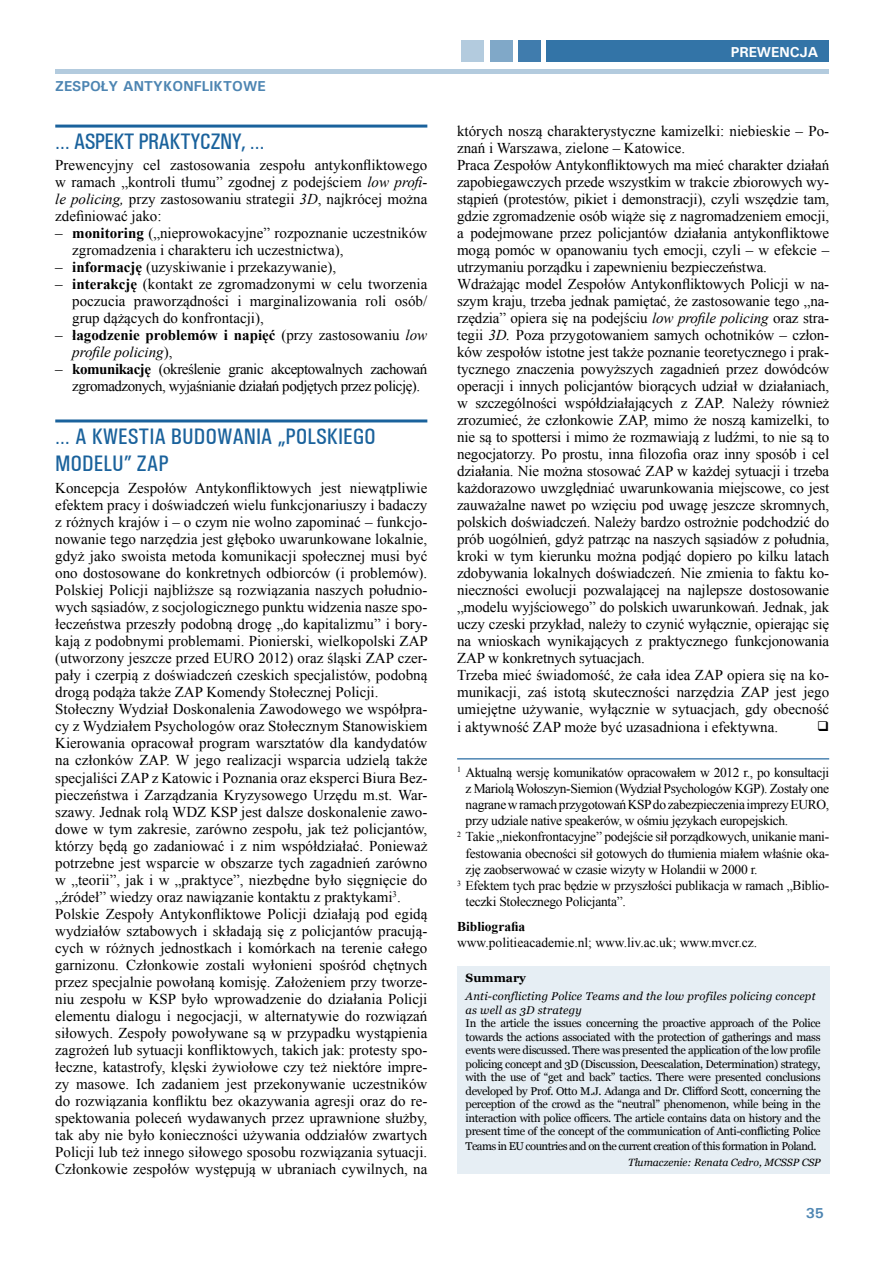
<style>
.page{position:relative;width:893px;height:1263px;background:#fff}
.page>*{position:absolute;margin:0;border:0;box-sizing:border-box;transform-origin:0 0}
.t1{font:500 condensed 22.5px/27px "Univers";color:#1a629c}
.t2{font:500 condensed 22.5px "Univers";letter-spacing:-.03em;color:#1a629c}
.t3{font:15px/17px "Times New Roman";color:#000}
.t4{font:15px/17px "Times New Roman";letter-spacing:-.03em;color:#000}
.t5{font:700 15px/17px "Times New Roman";color:#000}
.t6{font:700 14.4px "Univers";color:#4d85b2}
.t7{font:700 14.4px "Univers";color:#fff}
.t8{font:13.5px "Times New Roman";letter-spacing:-.02em;color:#000}
.t9{font:13.5px "Times New Roman";color:#000}
.t10{font:700 13.5px "Times New Roman";color:#000}
.t11{font:700 12px "Georgia";color:#000}
.t12{font:11.25px/13.6px "Georgia";letter-spacing:-.05em;color:#000;text-align:justify}
.t13{font:italic 11.25px/13.5px "Georgia";letter-spacing:.02em;color:#000}
.t14{font:italic 10.5px "Georgia";color:#000}
.s1{font-style:italic}
.s2{font-weight:700}
.s3{font-weight:400}
.s4{font-weight:400;font-style:italic}
</style>
<div class="page">
<hr style="left:55px;top:70px;width:774px;height:4px;background:#b3cbde">
<div style="left:546px;top:41px;width:283px;height:21px;background:#3374a7"></div>
<div style="left:518px;top:41px;width:23px;height:21px;background:#407cad"></div>
<div style="left:490px;top:41px;width:23px;height:21px;background:#80a8c8"></div>
<div style="left:461px;top:41px;width:23px;height:21px;background:#b3cbde"></div>
<hr style="left:55px;top:125px;width:372px;height:3px;background:#1a629c">
<hr style="left:55px;top:419px;width:372px;height:3px;background:#1a629c">
<hr style="left:457px;top:758px;width:372px;height:1px;background:#4d85b2">
<div style="left:457px;top:966px;width:372px;height:208px;background:#e6eef4"></div>
<p class="t6" style="left:55px;top:77px;width:212px">ZESPOŁY ANTYKONFLIKTOWE</p>
<h1 class="t2" style="left:55px;top:128px;width:211px">… ASPEKT PRAKTYCZNY, …</h1>
<p class="t3" style="left:55px;top:156px;width:374px;text-align:justify">Prewencyjny cel zastosowania zespołu antykonfliktowego w ramach „kontroli tłumu” zgodnej z podejściem <span class="s1">low profi&shy;le policing,</span> przy zastosowaniu strategii <span class="s1">3D</span>, najkrócej można zdefiniować jako:</p>
<p class="t3" style="left:72px;top:224px;width:357px;text-indent:-17px">– <span class="s2">monitoring</span> („nieprowokacyjne” rozpoznanie uczestników zgromadzenia i charakteru ich uczestnictwa),</p>
<p class="t3" style="left:55px;top:258px;width:283px">– <span class="s2">informację</span> (uzyskiwanie i przekazywanie),</p>
<p class="t3" style="left:72px;top:275px;width:357px;text-align:justify;text-indent:-17px">– <span class="s2">interakcję</span> (kontakt ze zgromadzonymi w celu tworzenia poczucia praworządności i marginalizowania roli osób/ grup dążących do konfrontacji),</p>
<p class="t5" style="left:72px;top:326px;width:357px;text-indent:-17px"><span class="s3">–</span> łagodzenie problemów i napięć <span class="s3">(przy zastosowaniu</span> <span class="s4">low profile policing</span><span class="s3">),</span></p>
<p class="t4" style="left:72px;top:360px;width:357px;text-indent:-17px">– <span class="s2">komunikację</span> (określenie granic akceptowalnych zachowań zgromadzonych, wyjaśnianie działań podjętych przez policję).</p>
<h1 class="t1" style="left:55px;top:423px;width:322px">… A KWESTIA BUDOWANIA „POLSKIEGO<br>MODELU” ZAP</h1>
<p class="t3" style="left:55px;top:480px;width:374px">Koncepcja Zespołów Antykonfliktowych jest niewątpliwie efektem pracy i doświadczeń wielu funkcjonariuszy i badaczy z różnych krajów i – o czym nie wolno zapominać – funkcjo&shy;nowanie tego narzędzia jest głęboko uwarunkowane lokalnie, gdyż jako swoista metoda komunikacji społecznej musi być ono dostosowane do konkretnych odbiorców (i problemów).<br>Polskiej Policji najbliższe są rozwiązania naszych południo&shy;wych sąsiadów, z socjologicznego punktu widzenia nasze spo&shy;łeczeństwa przeszły podobną drogę „do kapitalizmu” i bory&shy;kają z podobnymi problemami. Pionierski, wielkopolski ZAP (utworzony jeszcze przed EURO 2012) oraz śląski ZAP czer&shy;pały i czerpią z doświadczeń czeskich specjalistów, podobną drogą podąża także ZAP Komendy Stołecznej Policji.<br>Stołeczny Wydział Doskonalenia Zawodowego we współpra&shy;cy z Wydziałem Psychologów oraz Stołecznym Stanowiskiem Kierowania opracował program warsztatów dla kandydatów na członków ZAP. W jego realizacji wsparcia udzielą także specjaliści ZAP z Katowic i Poznania oraz eksperci Biura Bez&shy;pieczeństwa i Zarządzania Kryzysowego Urzędu m.st. War&shy;szawy. Jednak rolą WDZ KSP jest dalsze doskonalenie zawo&shy;dowe w tym zakresie, zarówno zespołu, jak też policjantów, którzy będą go zadaniować i z nim współdziałać. Ponieważ potrzebne jest wsparcie w obszarze tych zagadnień zarówno w „teorii”, jak i w „praktyce”, niezbędne było sięgnięcie do „źródeł” wiedzy oraz nawiązanie kontaktu z praktykami<sup>3</sup>.<br>Polskie Zespoły Antykonfliktowe Policji działają pod egidą wydziałów sztabowych i składają się z policjantów pracują&shy;cych w różnych jednostkach i komórkach na terenie całego garnizonu. Członkowie zostali wyłonieni spośród chętnych przez specjalnie powołaną komisję. Założeniem przy tworze&shy;niu zespołu w KSP było wprowadzenie do działania Policji elementu dialogu i negocjacji, w alternatywie do rozwiązań siłowych. Zespoły powoływane są w przypadku wystąpienia zagrożeń lub sytuacji konfliktowych, takich jak: protesty spo&shy;łeczne, katastrofy, klęski żywiołowe czy też niektóre impre&shy;zy masowe. Ich zadaniem jest przekonywanie uczestników do rozwiązania konfliktu bez okazywania agresji oraz do re&shy;spektowania poleceń wydawanych przez uprawnione służby, tak aby nie było konieczności używania oddziałów zwartych Policji lub też innego siłowego sposobu rozwiązania sytuacji.<br>Członkowie zespołów występują w ubraniach cywilnych, na</p>
<p class="t7" style="left:731px;top:43px;width:89px">PREWENCJA</p>
<p class="t3" style="left:457px;top:122px;width:374px">których noszą charakterystyczne kamizelki: niebieskie – Po&shy;znań i Warszawa, zielone – Katowice.<br>Praca Zespołów Antykonfliktowych ma mieć charakter działań zapobiegawczych przede wszystkim w trakcie zbiorowych wy&shy;stąpień (protestów, pikiet i demonstracji), czyli wszędzie tam, gdzie zgromadzenie osób wiąże się z nagromadzeniem emocji, a podejmowane przez policjantów działania antykonfliktowe mogą pomóc w opanowaniu tych emocji, czyli – w efekcie – utrzymaniu porządku i zapewnieniu bezpieczeństwa.<br>Wdrażając model Zespołów Antykonfliktowych Policji w na&shy;szym kraju, trzeba jednak pamiętać, że zastosowanie tego „na&shy;rzędzia” opiera się na podejściu <span class="s1">low profile policing</span> oraz stra&shy;tegii <span class="s1">3D.</span> Poza przygotowaniem samych ochotników – człon&shy;ków zespołów istotne jest także poznanie teoretycznego i prak&shy;tycznego znaczenia powyższych zagadnień przez dowódców operacji i innych policjantów biorących udział w działaniach, w szczególności współdziałających z ZAP. Należy również zrozumieć, że członkowie ZAP, mimo że noszą kamizelki, to nie są to spottersi i mimo że rozmawiają z ludźmi, to nie są to negocjatorzy. Po prostu, inna filozofia oraz inny sposób i cel działania. Nie można stosować ZAP w każdej sytuacji i trzeba każdorazowo uwzględniać uwarunkowania miejscowe, co jest zauważalne nawet po wzięciu pod uwagę jeszcze skromnych, polskich doświadczeń. Należy bardzo ostrożnie podchodzić do prób uogólnień, gdyż patrząc na naszych sąsiadów z południa, kroki w tym kierunku można podjąć dopiero po kilku latach zdobywania lokalnych doświadczeń. Nie zmienia to faktu ko&shy;nieczności ewolucji pozwalającej na najlepsze dostosowanie „modelu wyjściowego” do polskich uwarunkowań. Jednak, jak uczy czeski przykład, należy to czynić wyłącznie, opierając się na wnioskach wynikających z praktycznego funkcjonowania ZAP w konkretnych sytuacjach.<br>Trzeba mieć świadomość, że cała idea ZAP opiera się na ko&shy;munikacji, zaś istotą skuteczności narzędzia ZAP jest jego umiejętne używanie, wyłącznie w sytuacjach, gdy obecność i aktywność ZAP może być uzasadniona i efektywna.</p>
<p class="t8" style="left:457px;top:763px;width:374px"><sup>1</sup> Aktualną wersję komunikatów opracowałem w 2012 r., po konsultacji</p>
<p class="t8" style="left:466px;top:779px;width:365px">z Mariolą Wołoszyn-Siemion (Wydział Psychologów KGP). Zostały one</p>
<p class="t8" style="left:466px;top:795px;width:365px">nagrane w ramach przygotowań KSP do zabezpieczenia imprezy EURO,</p>
<p class="t8" style="left:466px;top:811px;width:324px">przy udziale native speakerów, w ośmiu językach europejskich.</p>
<p class="t8" style="left:457px;top:828px;width:374px"><sup>2</sup> Takie „niekonfrontacyjne” podejście sił porządkowych, unikanie mani-</p>
<p class="t8" style="left:466px;top:844px;width:365px">festowania obecności sił gotowych do tłumienia miałem właśnie oka-</p>
<p class="t8" style="left:466px;top:860px;width:293px">zję zaobserwować w czasie wizyty w Holandii w 2000 r.</p>
<p class="t8" style="left:457px;top:876px;width:374px"><sup>3</sup> Efektem tych prac będzie w przyszłości publikacja w ramach „Biblio-</p>
<p class="t8" style="left:466px;top:892px;width:162px">teczki Stołecznego Policjanta”.</p>
<p class="t10" style="left:457px;top:917px;width:70px">Bibliografia</p>
<p class="t9" style="left:457px;top:933px;width:302px">www.politieacademie.nl; www.liv.ac.uk; www.mvcr.cz.</p>
<p class="t11" style="left:466px;top:970px;width:62px">Summary</p>
<p class="t13" style="left:466px;top:990px;width:351px">Anti-conflicting Police Teams and the low profiles policing concept as well as 3D strategy</p>
<p class="t12" style="left:466px;top:1017px;width:357px">In the article the issues concerning the proactive approach of the Police towards the actions associated with the protection of gatherings and mass events were discussed. There was presented the application of the low profile policing concept and 3D (Discussion, Deescalation, Determination) strategy, with the use of “get and back” tactics. There were presented conclusions developed by Prof. Otto M.J. Adanga and Dr. Clifford Scott, concerning the perception of the crowd as the “neutral” phenomenon, while being in the interaction with police officers. The article contains data on history and the present time of the concept of the communication of Anti-conflicting Police Teams in EU countries and on the current creation of this formation in Poland.</p>
<p class="t14" style="left:628px;top:1156px;width:194px">Tłumaczenie: Renata Cedro, MCSSP CSP</p>
<p class="t6" style="left:806px;top:1204px;width:20px">35</p>
</div>
